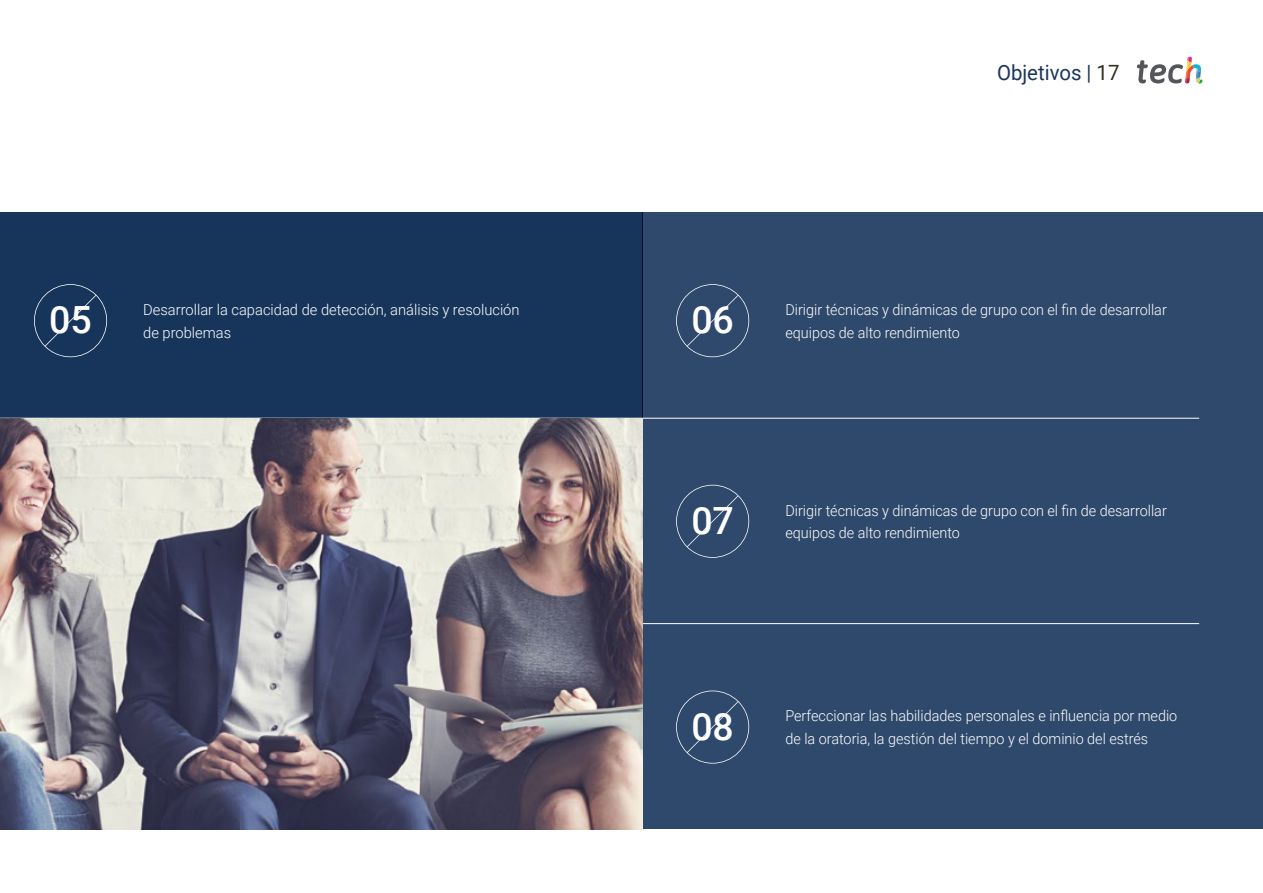
<style>
.page{position:relative;width:1263px;height:893px;background:#fff}
.page>*{position:absolute;margin:0;border:0;box-sizing:border-box;transform-origin:0 0}
.t1{font:500 37.5px "Roboto";color:#fff}
.t2{font:21px "Roboto";color:#1a355c}
.t3{font:300 15px/22.5px "Roboto";color:#fff;scale:.96 1}
.t4{font:300 15px "Roboto";color:#fff}
.s1{color:#312e20}
</style>
<div class="page">
<div style="left:0;top:213px;width:642px;height:616px;background:#17355b"></div>
<div style="left:642px;top:213px;width:621px;height:616px;background:#2e496b"></div>
<svg style="left:676px;top:284px;width:73px;height:73px"></svg>
<svg style="left:676px;top:485px;width:73px;height:73px"></svg>
<svg style="left:676px;top:690px;width:73px;height:74px"></svg>
<svg style="left:34px;top:284px;width:73px;height:73px"></svg>
<hr style="left:0;top:418px;width:1199px;height:1px;background:#fff">
<hr style="left:0;top:623px;width:1199px;height:1px;background:#fff">
<svg style="left:1137px;top:57px;width:65px;height:27px"></svg>
<img style="left:0;top:418px;width:642px;height:411px">
<h1 class="t1" style="left:49px;top:294px;width:44px">05</h1>
<p class="t4" style="left:143px;top:299px;width:378px">Desarrollar la capacidad de detección, análisis y resolución</p>
<p class="t4" style="left:143px;top:322px;width:89px">de problemas</p>
<h2 class="t2" style="left:997px;top:57px;width:124px">Objetivos | <span class="s1">17</span></h2>
<h1 class="t1" style="left:691px;top:294px;width:44px">06</h1>
<p class="t3" style="left:785px;top:298px;width:399px">Dirigir técnicas y dinámicas de grupo con el fin de desarrollar equipos de alto rendimiento</p>
<h1 class="t1" style="left:691px;top:494px;width:44px">07</h1>
<p class="t3" style="left:785px;top:498px;width:399px">Dirigir técnicas y dinámicas de grupo con el fin de desarrollar equipos de alto rendimiento</p>
<h1 class="t1" style="left:691px;top:700px;width:44px">08</h1>
<p class="t3" style="left:785px;top:704px;width:410px">Perfeccionar las habilidades personales e influencia por medio de la oratoria, la gestión del tiempo y el dominio del estrés</p>
</div>
